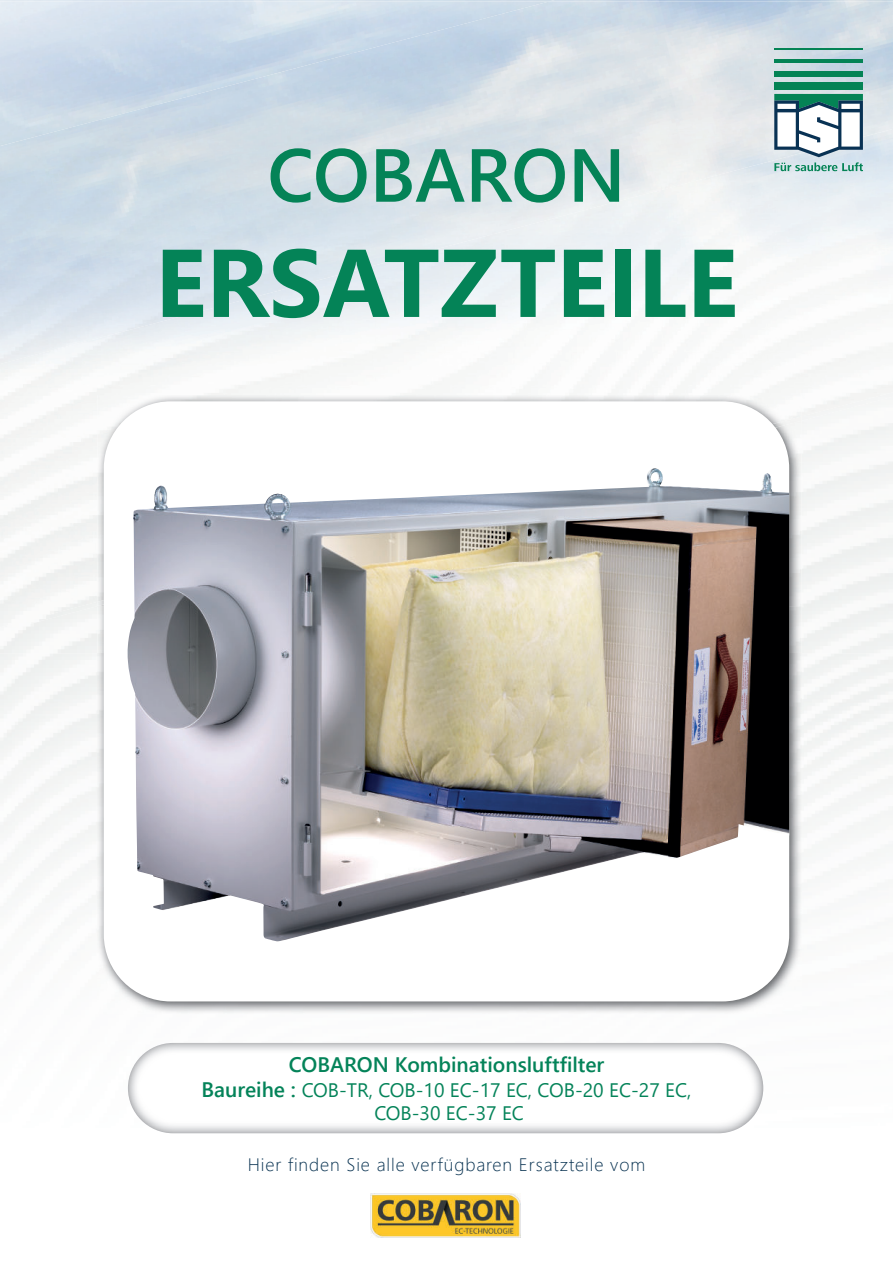
<style>
.page{position:relative;width:893px;height:1263px;background:#fff}
.page>*{position:absolute;margin:0;border:0;box-sizing:border-box;transform-origin:0 0}
.t1{font:700 96px "Segoe UI";color:#048357}
.t2{font:600 75px "Segoe UI";color:#048357}
.t3{font:600 21px "Segoe UI";color:#048359}
.t4{font:19.5px/23.4px "Segoe UI";color:#048359;text-align:center}
.t5{font:300 18px "Segoe UI";letter-spacing:.05em;color:#083251}
.s1{font-weight:600;font-size:21px}
</style>
<div class="page">
<div style="left:0;top:606px;width:81px;height:21px;background:#f3f4f4"></div>
<div style="left:0;top:364px;width:104px;height:242px;background:#f6f7f6"></div>
<div style="left:788px;top:157px;width:105px;height:25px;background:#dde8f0"></div>
<img style="left:0;top:105px;width:211px;height:259px">
<img style="left:630px;top:2px;width:158px;height:196px">
<img style="left:787px;top:2px;width:106px;height:155px">
<img style="left:153px;top:91px;width:58px;height:15px">
<img style="left:350px;top:35px;width:71px;height:19px">
<hr style="left:774px;top:49px;width:89px;height:1px;background:#048355">
<hr style="left:774px;top:59px;width:89px;height:4px;background:#048355">
<div style="left:774px;top:71px;width:89px;height:6px;background:#048355"></div>
<div style="left:774px;top:82px;width:89px;height:8px;background:#048355"></div>
<svg style="left:774px;top:94px;width:89px;height:77px"></svg>
<img style="left:128px;top:1043px;width:635px;height:90px;border-radius:45px">
<img style="left:97px;top:606px;width:705px;height:408px">
<img style="left:97px;top:395px;width:201px;height:207px">
<img style="left:298px;top:395px;width:201px;height:6px">
<img style="left:499px;top:395px;width:202px;height:6px">
<img style="left:701px;top:395px;width:101px;height:48px">
<div style="left:104px;top:401px;width:685px;height:600px;background:#fff;border-radius:67px"></div>
<img style="left:127px;top:470px;width:610px;height:471px">
<img style="left:371px;top:1193px;width:150px;height:45px">
<h2 class="t2" style="left:267px;top:148px;width:360px">COBARON</h2>
<h1 class="t1" style="left:155px;top:245px;width:584px">ERSATZTEILE</h1>
<p class="t3" style="left:289px;top:1044px;width:317px">COBARON Kombinationsluftfilter</p>
<p class="t4" style="left:202px;top:1079px;width:491px"><span class="s1">Baureihe :</span> COB-TR, COB-10 EC-17 EC, COB-20 EC-27 EC,<br>COB-30 EC-37 EC</p>
<p class="t5" style="left:248px;top:1157px;width:399px">Hier finden Sie alle verfügbaren Ersatzteile vom</p>
</div>
